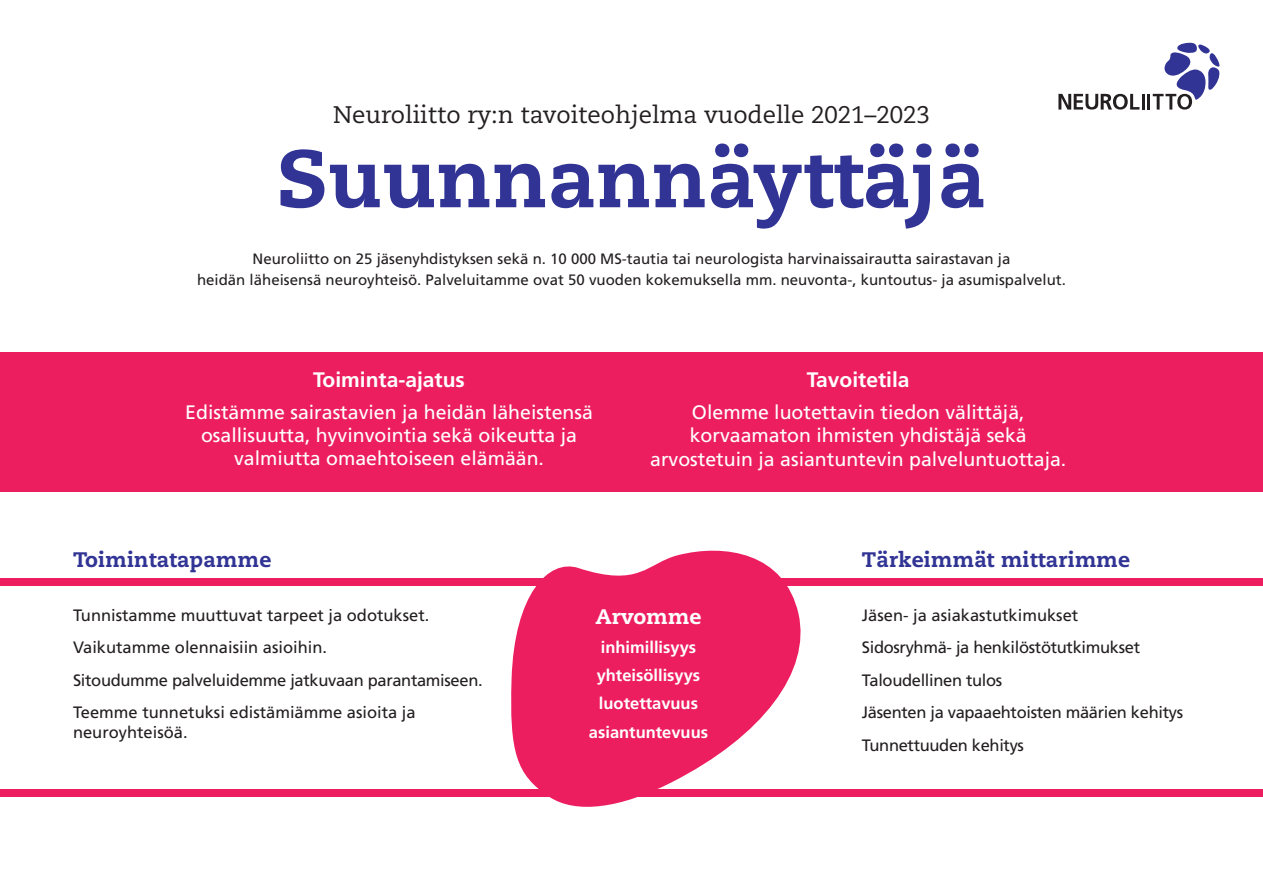
<style>
.page{position:relative;width:1263px;height:893px;background:#fff}
.page>*{position:absolute;margin:0;border:0;box-sizing:border-box;transform-origin:0 0}
.Ots1{font:800 81.3px "Caecilia LT Std";color:#313494}
.Ots2{font:24px "Caecilia LT Std";color:#231f20}
.Ots3_etusivu{font:800 21px "Caecilia LT Std";letter-spacing:.01em;color:#313494}
.Ots3{font:700 21px "Frutiger LT Std";color:#fff}
.Ots3_etusivu-2{font:800 21px "Caecilia LT Std";letter-spacing:.01em;color:#fff}
.Ingressi{font:19.5px/23.4px "Frutiger LT Std";color:#fff;text-align:center}
.Leipis_vas{font:16.5px "Frutiger LT Std";letter-spacing:-.02em;color:#231f20}
.Leipis_vas-2{font:16.5px/19.8px "Frutiger LT Std";color:#231f20}
.Leipis{font:700 16.5px "Frutiger LT Std";color:#fff}
.Ots2-2{font:15px/21px "Frutiger LT Std";color:#231f20;text-align:center}
</style>
<div class="page">
<div style="left:0;top:352px;width:1263px;height:140px;background:#ed1e60"></div>
<div style="left:0;top:578px;width:1263px;height:7px;background:#ed1e60"></div>
<div style="left:0;top:789px;width:1263px;height:7px;background:#ed1e60"></div>
<svg style="left:509px;top:550px;width:302px;height:257px;fill:#ed1e60"></svg>
<svg style="left:1058px;top:94px;width:81px;height:16px"></svg>
<hr style="left:1142px;top:94px;width:3px;height:16px;background:#231f20">
<hr style="left:1147px;top:94px;width:3px;height:16px;background:#231f20">
<svg style="left:1153px;top:43px;width:67px;height:67px"></svg>
<p class="Ots2" style="left:333px;top:101px;width:598px">Neuroliitto ry:n tavoiteohjelma vuodelle 2021–2023</p>
<p class="Ots1" style="left:277px;top:128px;width:711px">Suunnannäyttäjä</p>
<p class="Ots2-2" style="left:197px;top:249px;width:870px">Neuroliitto on 25 jäsenyhdistyksen sekä n. 10 000 MS-tautia tai neurologista harvinaissairautta sairastavan ja<br>heidän läheisensä neuroyhteisö. Palveluitamme ovat 50 vuoden kokemuksella mm. neuvonta-, kuntoutus- ja asumispalvelut.</p>
<p class="Ots3" style="left:313px;top:367px;width:153px">Toiminta-ajatus</p>
<p class="Ingressi" style="left:185px;top:400px;width:409px">Edistämme sairastavien ja heidän läheistensä osallisuutta, hyvinvointia sekä oikeutta ja valmiutta omaehtoiseen elämään.</p>
<p class="Ots3" style="left:807px;top:367px;width:104px">Tavoitetila</p>
<p class="Ingressi" style="left:650px;top:400px;width:418px">Olemme luotettavin tiedon välittäjä, korvaamaton ihmisten yhdistäjä sekä arvostetuin ja asiantuntevin palveluntuottaja.</p>
<p class="Ots3_etusivu" style="left:73px;top:546px;width:200px">Toimintatapamme</p>
<p class="Leipis_vas-2" style="left:73px;top:605px;width:358px">Tunnistamme muuttuvat tarpeet ja odotukset.</p>
<p class="Leipis_vas-2" style="left:73px;top:638px;width:256px">Vaikutamme olennaisiin asioihin.</p>
<p class="Leipis_vas" style="left:73px;top:670px;width:411px">Sitoudumme palveluidemme jatkuvaan parantamiseen.</p>
<p class="Leipis_vas-2" style="left:73px;top:703px;width:344px">Teemme tunnetuksi edistämiämme asioita ja neuroyhteisöä.</p>
<p class="Ots3_etusivu-2" style="left:595px;top:604px;width:108px">Arvomme</p>
<p class="Leipis" style="left:601px;top:637px;width:97px">inhimillisyys</p>
<p class="Leipis" style="left:597px;top:665px;width:105px">yhteisöllisyys</p>
<p class="Leipis" style="left:599px;top:694px;width:101px">luotettavuus</p>
<p class="Leipis" style="left:589px;top:722px;width:121px">asiantuntevuus</p>
<p class="Ots3_etusivu" style="left:862px;top:546px;width:270px">Tärkeimmät mittarimme</p>
<p class="Leipis_vas-2" style="left:862px;top:605px;width:218px">Jäsen- ja asiakastutkimukset</p>
<p class="Leipis_vas" style="left:862px;top:638px;width:280px">Sidosryhmä- ja henkilöstötutkimukset</p>
<p class="Leipis_vas" style="left:862px;top:670px;width:142px">Taloudellinen tulos</p>
<p class="Leipis_vas" style="left:862px;top:703px;width:323px">Jäsenten ja vapaaehtoisten määrien kehitys</p>
<p class="Leipis_vas" style="left:862px;top:735px;width:164px">Tunnettuuden kehitys</p>
</div>
